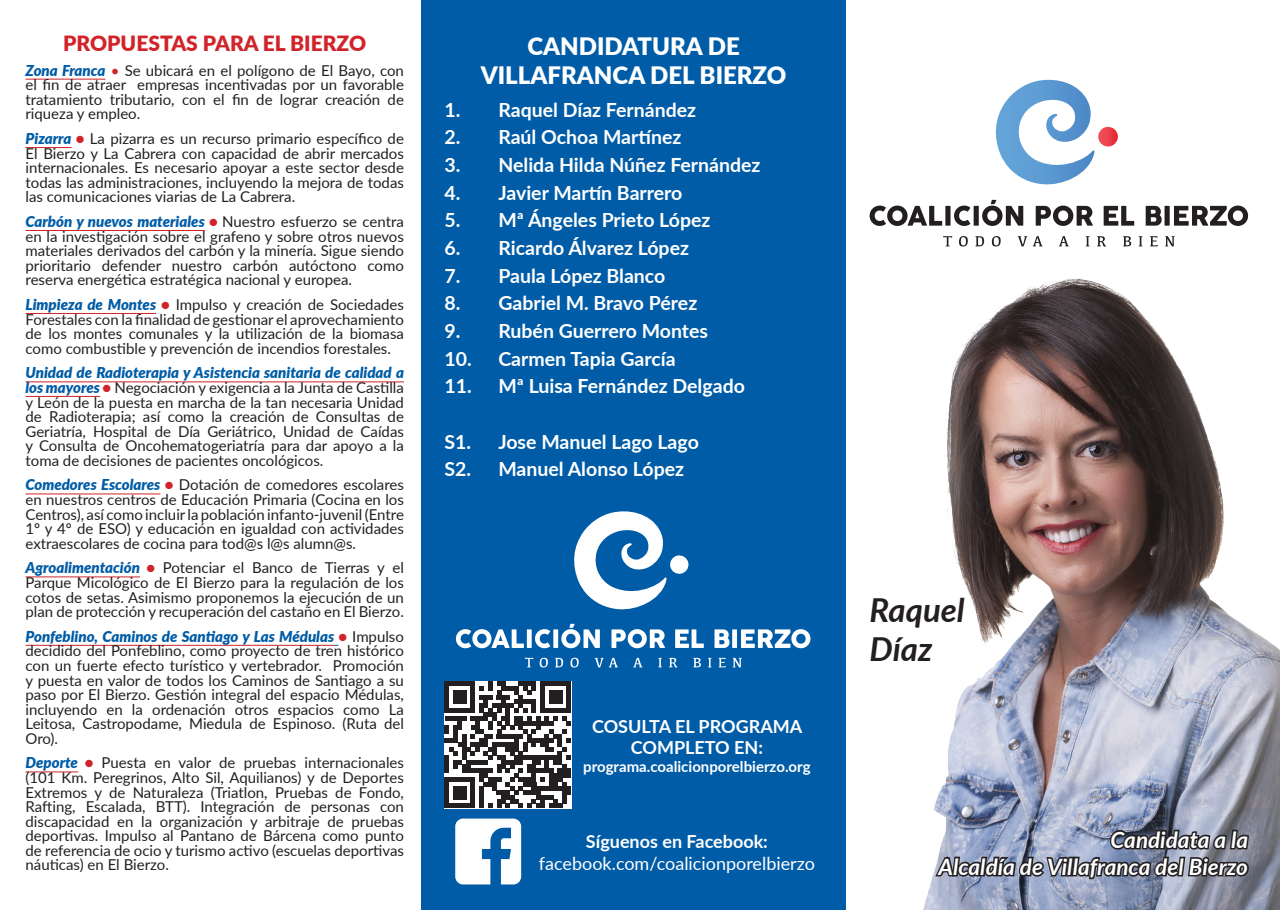
<style>
.page{position:relative;width:1280px;height:910px;background:#fff}
.page>*{position:absolute;margin:0;border:0;box-sizing:border-box;transform-origin:0 0}
.t1{font:italic 700 33px "Lato";color:#231f20}
.t2{font:900 24px "Lato";color:#fff}
.t3{font:italic 700 22.5px "Lato";color:#fff}
.t4{font:900 21px "Lato";color:#d1232a}
.t5{font:700 19.5px "Lato";color:#fff}
.t6{font:700 18px "Lato";color:#fff}
.t7{font:18px "Lato";color:#fff}
.t8{font:15px/14.5px "Lato";color:#231f20;text-align:justify}
.t9{font:700 15px "Lato";color:#fff}
.s1{font-weight:900;font-style:italic;color:#005ca7}
.s2{color:#d1232a}
.s3{font-weight:900;font-style:italic;color:#d1232a}
</style>
<div class="page">
<div style="left:421px;top:0;width:425px;height:910px;background:#005ca7"></div>
<hr style="left:26px;top:79px;width:79px;height:1px;background:#d1232a">
<hr style="left:26px;top:147px;width:46px;height:1px;background:#d1232a">
<hr style="left:26px;top:230px;width:179px;height:1px;background:#d1232a">
<hr style="left:26px;top:313px;width:130px;height:1px;background:#d1232a">
<hr style="left:26px;top:381px;width:378px;height:1px;background:#d1232a">
<hr style="left:26px;top:396px;width:74px;height:1px;background:#d1232a">
<hr style="left:26px;top:494px;width:134px;height:1px;background:#d1232a">
<hr style="left:26px;top:576px;width:114px;height:1px;background:#d1232a">
<hr style="left:26px;top:645px;width:308px;height:1px;background:#d1232a">
<hr style="left:26px;top:772px;width:52px;height:1px;background:#d1232a">
<svg style="left:525px;top:658px;width:8px;height:9px"></svg>
<svg style="left:540px;top:658px;width:8px;height:9px"></svg>
<svg style="left:555px;top:658px;width:8px;height:9px"></svg>
<svg style="left:570px;top:658px;width:9px;height:9px"></svg>
<svg style="left:595px;top:658px;width:23px;height:9px"></svg>
<svg style="left:633px;top:658px;width:9px;height:9px"></svg>
<svg style="left:658px;top:658px;width:4px;height:9px"></svg>
<svg style="left:669px;top:658px;width:8px;height:9px"></svg>
<svg style="left:693px;top:658px;width:8px;height:9px"></svg>
<svg style="left:708px;top:658px;width:3px;height:9px"></svg>
<svg style="left:719px;top:658px;width:7px;height:9px"></svg>
<svg style="left:733px;top:658px;width:9px;height:9px"></svg>
<svg style="left:456px;top:624px;width:144px;height:24px"></svg>
<svg style="left:611px;top:629px;width:54px;height:19px"></svg>
<svg style="left:675px;top:629px;width:29px;height:19px"></svg>
<svg style="left:714px;top:629px;width:96px;height:19px"></svg>
<svg style="left:574px;top:511px;width:115px;height:99px"></svg>
<svg style="left:455px;top:819px;width:66px;height:65px"></svg>
<svg style="left:444px;top:681px;width:127px;height:128px"></svg>
<svg style="left:445px;top:682px;width:126px;height:126px"></svg>
<hr style="left:519px;top:682px;width:17px;height:4px;background:#231f20">
<hr style="left:540px;top:682px;width:31px;height:4px;background:#231f20">
<svg style="left:943px;top:236px;width:9px;height:10px"></svg>
<svg style="left:959px;top:236px;width:9px;height:11px"></svg>
<svg style="left:975px;top:236px;width:9px;height:10px"></svg>
<svg style="left:992px;top:236px;width:9px;height:11px"></svg>
<svg style="left:1018px;top:236px;width:9px;height:10px"></svg>
<svg style="left:1033px;top:236px;width:9px;height:10px"></svg>
<svg style="left:1059px;top:236px;width:10px;height:10px"></svg>
<svg style="left:1086px;top:236px;width:3px;height:10px"></svg>
<svg style="left:1097px;top:236px;width:9px;height:11px"></svg>
<svg style="left:1123px;top:236px;width:8px;height:10px"></svg>
<svg style="left:1139px;top:236px;width:3px;height:10px"></svg>
<svg style="left:1150px;top:236px;width:8px;height:10px"></svg>
<svg style="left:1165px;top:236px;width:10px;height:10px"></svg>
<svg style="left:870px;top:200px;width:153px;height:26px"></svg>
<svg style="left:1036px;top:206px;width:57px;height:20px"></svg>
<svg style="left:1104px;top:206px;width:30px;height:20px"></svg>
<svg style="left:1146px;top:206px;width:102px;height:20px"></svg>
<svg style="left:995px;top:80px;width:123px;height:105px"></svg>
<img style="left:923px;top:277px;width:357px;height:633px">
<svg style="left:933px;top:811px;width:318px;height:99px"></svg>
<p class="t4" style="left:63px;top:27px;width:304px">PROPUESTAS PARA EL BIERZO</p>
<p class="t8" style="left:26px;top:62px;width:380px"><span class="s1">Zona Franca</span> <span class="s2">•</span> Se ubicará en el polígono de El Bayo, con el fin de atraer empresas incentivadas por un favorable tratamiento tributario, con el fin de lograr creación de riqueza y empleo.</p>
<p class="t8" style="left:26px;top:131px;width:380px"><span class="s1">Pizarra</span> <span class="s3">•</span> La pizarra es un recurso primario específico de El Bierzo y La Cabrera con capacidad de abrir mercados internacionales. Es necesario apoyar a este sector desde todas las administraciones, incluyendo la mejora de todas las comunicaciones viarias de La Cabrera.</p>
<p class="t8" style="left:26px;top:214px;width:380px"><span class="s1">Carbón y nuevos materiales</span> <span class="s3">•</span> Nuestro esfuerzo se centra en la investigación sobre el grafeno y sobre otros nuevos materiales derivados del carbón y la minería. Sigue siendo prioritario defender nuestro carbón autóctono como reserva energética estratégica nacional y europea.</p>
<p class="t8" style="left:26px;top:297px;width:380px"><span class="s1">Limpieza de Montes</span> <span class="s3">•</span> Impulso y creación de Sociedades Forestales con la finalidad de gestionar el aprovechamiento de los montes comunales y la utilización de la biomasa como combustible y prevención de incendios forestales.</p>
<p class="t8" style="left:26px;top:365px;width:380px"><span class="s1">Unidad de Radioterapia y Asistencia sanitaria de calidad a los mayores</span> <span class="s3">•</span> Negociación y exigencia a la Junta de Castilla y León de la puesta en marcha de la tan necesaria Unidad de Radioterapia; así como la creación de Consultas de Geriatría, Hospital de Día Geriátrico, Unidad de Caídas y Consulta de Oncohematogeriatría para dar apoyo a la toma de decisiones de pacientes oncológicos.</p>
<p class="t8" style="left:26px;top:477px;width:380px"><span class="s1">Comedores Escolares</span> <span class="s3">•</span> Dotación de comedores escolares en nuestros centros de Educación Primaria (Cocina en los Centros), así como incluir la población infanto-juvenil (Entre 1º y 4º de ESO) y educación en igualdad con actividades extraescolares de cocina para tod@s l@s alumn@s.</p>
<p class="t8" style="left:26px;top:560px;width:380px"><span class="s1">Agroalimentación</span> <span class="s3">•</span> Potenciar el Banco de Tierras y el Parque Micológico de El Bierzo para la regulación de los cotos de setas. Asimismo proponemos la ejecución de un plan de protección y recuperación del castaño en El Bierzo.</p>
<p class="t8" style="left:26px;top:628px;width:380px"><span class="s1">Ponfeblino, Caminos de Santiago y Las Médulas</span> <span class="s3">•</span> Impulso decidido del Ponfeblino, como proyecto de tren histórico con un fuerte efecto turístico y vertebrador. Promoción y puesta en valor de todos los Caminos de Santiago a su paso por El Bierzo. Gestión integral del espacio Médulas, incluyendo en la ordenación otros espacios como La Leitosa, Castropodame, Miedula de Espinoso. (Ruta del Oro).</p>
<p class="t8" style="left:26px;top:755px;width:380px"><span class="s1">Deporte</span> <span class="s3">•</span> Puesta en valor de pruebas internacionales (101 Km. Peregrinos, Alto Sil, Aquilianos) y de Deportes Extremos y de Naturaleza (Triatlon, Pruebas de Fondo, Rafting, Escalada, BTT). Integración de personas con discapacidad en la organización y arbitraje de pruebas deportivas. Impulso al Pantano de Bárcena como punto de referencia de ocio y turismo activo (escuelas deportivas náuticas) en El Bierzo.</p>
<p class="t2" style="left:527px;top:28px;width:214px">CANDIDATURA DE</p>
<p class="t2" style="left:481px;top:57px;width:307px">VILLAFRANCA DEL BIERZO</p>
<p class="t5" style="left:444px;top:95px;width:253px">1. Raquel Díaz Fernández</p>
<p class="t5" style="left:444px;top:123px;width:238px">2. Raúl Ochoa Martínez</p>
<p class="t5" style="left:444px;top:151px;width:318px">3. Nelida Hilda Núñez Fernández</p>
<p class="t5" style="left:444px;top:178px;width:240px">4. Javier Martín Barrero</p>
<p class="t5" style="left:444px;top:206px;width:268px">5. Mª Ángeles Prieto López</p>
<p class="t5" style="left:444px;top:233px;width:246px">6. Ricardo Álvarez López</p>
<p class="t5" style="left:444px;top:261px;width:222px">7. Paula López Blanco</p>
<p class="t5" style="left:444px;top:289px;width:254px">8. Gabriel M. Bravo Pérez</p>
<p class="t5" style="left:444px;top:316px;width:265px">9. Rubén Guerrero Montes</p>
<p class="t5" style="left:444px;top:344px;width:233px">10. Carmen Tapia García</p>
<p class="t5" style="left:444px;top:372px;width:302px">11. Mª Luisa Fernández Delgado</p>
<p class="t5" style="left:444px;top:427px;width:256px">S1. Jose Manuel Lago Lago</p>
<p class="t5" style="left:444px;top:455px;width:241px">S2. Manuel Alonso López</p>
<p class="t6" style="left:592px;top:713px;width:212px">COSULTA EL PROGRAMA</p>
<p class="t6" style="left:631px;top:734px;width:134px">COMPLETO EN:</p>
<p class="t9" style="left:583px;top:756px;width:229px">programa.coalicionporelbierzo.org</p>
<p class="t6" style="left:586px;top:828px;width:183px">Síguenos en Facebook:</p>
<p class="t7" style="left:539px;top:850px;width:277px">facebook.com/coalicionporelbierzo</p>
<p class="t1" style="left:870px;top:585px;width:97px">Raquel</p>
<p class="t1" style="left:870px;top:625px;width:64px">Díaz</p>
<p class="t3" style="left:1110px;top:823px;width:139px">Candidata a la</p>
<p class="t3" style="left:938px;top:850px;width:311px">Alcaldía de Villafranca del Bierzo</p>
</div>
